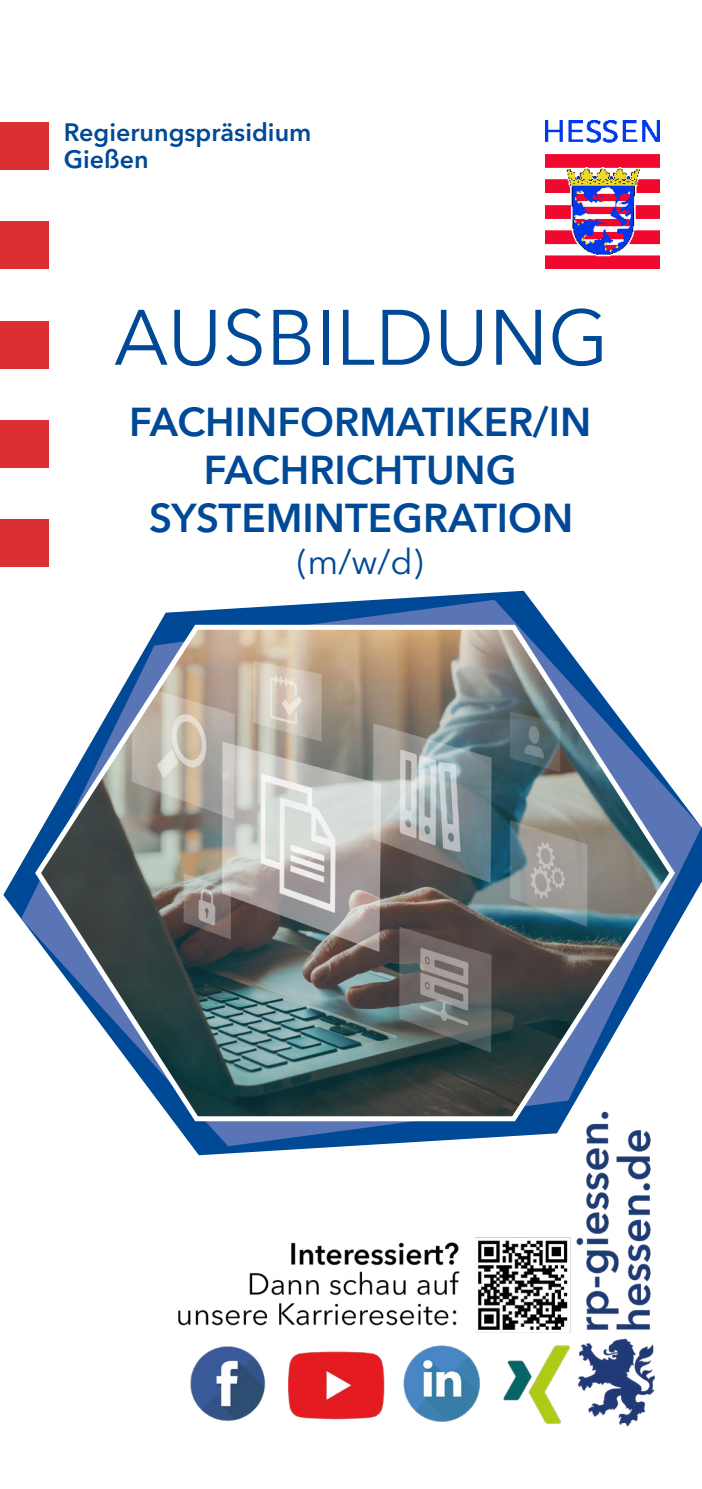
<style>
.page{position:relative;width:702px;height:1489px;background:#fff}
.page>*{position:absolute;margin:0;border:0;box-sizing:border-box;transform-origin:0 0}
.t1{font:77.5px "Avenir Next LT Pro";color:#004996}
.t2{font:600 40px/48px "Avenir Next LT Pro";color:#004996;text-align:center}
.t3{font:35px "Avenir Next LT Pro";color:#004996}
.t4{font:600 25px/27.5px "Avenir Next LT Pro";color:#004996}
</style>
<div class="page">
<svg style="left:21px;top:600px;width:680px;height:333px"></svg>
<div style="left:0;top:122px;width:48px;height:47px;background:#dc2f34"></div>
<div style="left:0;top:221px;width:48px;height:48px;background:#dc2f34"></div>
<div style="left:0;top:321px;width:48px;height:47px;background:#dc2f34"></div>
<div style="left:0;top:420px;width:48px;height:48px;background:#dc2f34"></div>
<div style="left:0;top:519px;width:48px;height:47px;background:#dc2f34"></div>
<img style="left:545px;top:121px;width:114px;height:147px">
<img style="left:32px;top:620px;width:646px;height:493px">
<img style="left:167px;top:1108px;width:500px;height:319px">
<p class="t4" style="left:64px;top:118px;width:249px">Regierungspräsidium<br>Gießen</p>
<h1 class="t1" style="left:114px;top:291px;width:496px">AUSBILDUNG</h1>
<p class="t2" style="left:129px;top:398px;width:463px">FACHINFORMATIKER/IN<br>FACHRICHTUNG<br>SYSTEMINTEGRATION</p>
<p class="t3" style="left:297px;top:541px;width:128px">(m/w/d)</p>
</div>
